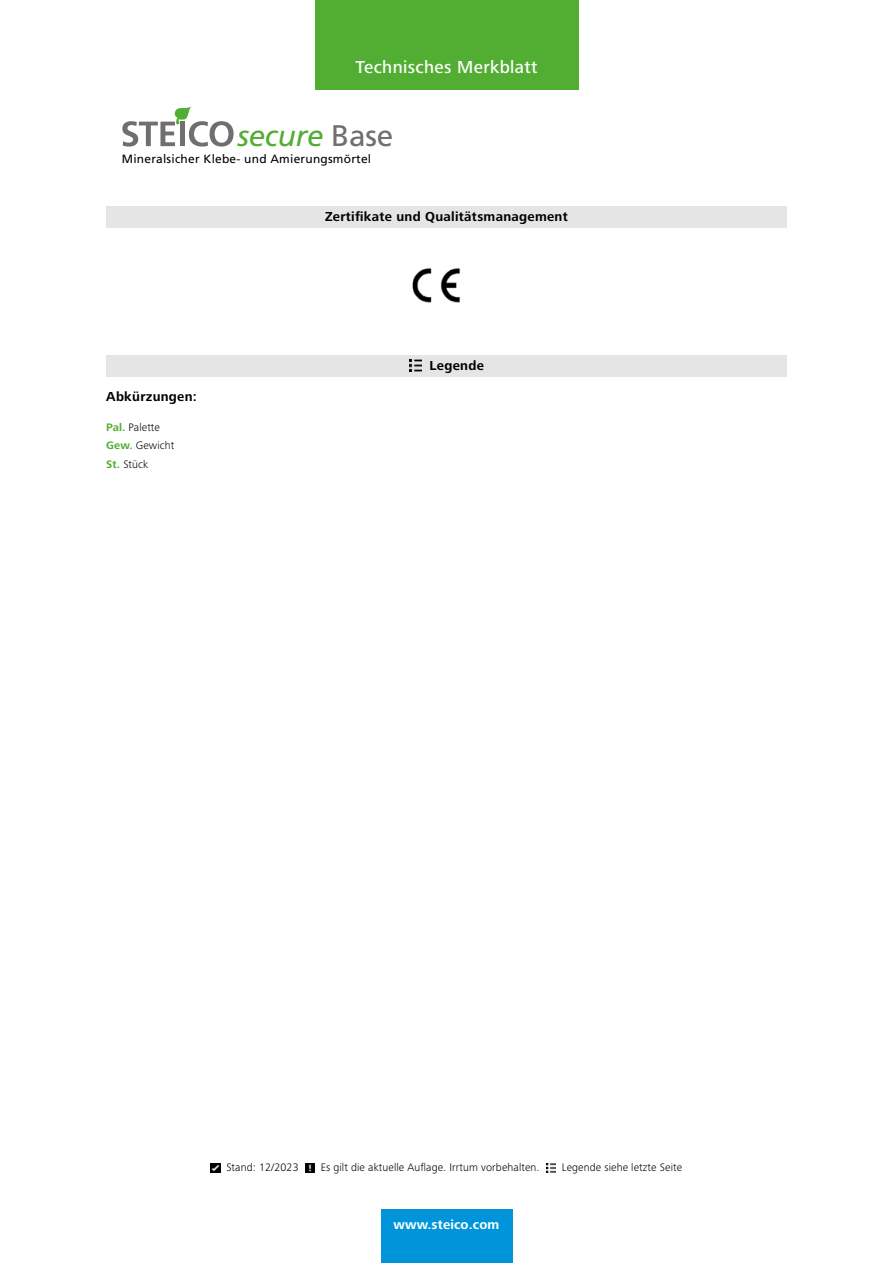
<style>
.page{position:relative;width:893px;height:1263px;background:#fff}
.page>*{position:absolute;margin:0;border:0;box-sizing:border-box;transform-origin:0 0}
.t1{font:italic 29.7px "Frutiger";letter-spacing:-.01em;color:#52ae32}
.t2{font:500 18px "Frutiger Next LTW1 G";letter-spacing:.02em;color:#fff}
.t3{font:700 13.5px "Frutiger Next LTW1 G";letter-spacing:.02em;color:#000}
.t4{font:700 13.5px "Frutiger Next LTW1 G";letter-spacing:.01em;color:#fff}
.t5{font:12px "Frutiger";letter-spacing:.02em;color:#000}
.t6{font:300 11.25px/18.5px "Frutiger Next LTW1 G";letter-spacing:.01em;color:#000}
.s1{font-style:normal;color:#706f6f}
.s2{font-weight:700;color:#52ae32}
</style>
<div class="page">
<svg style="left:122px;top:106px;width:112px;height:41px"></svg>
<div style="left:106px;top:206px;width:681px;height:21px;background:#e5e5e5"></div>
<img style="left:412px;top:268px;width:48px;height:35px">
<div style="left:106px;top:355px;width:681px;height:22px;background:#e5e5e5"></div>
<svg style="left:409px;top:360px;width:12px;height:12px"></svg>
<div style="left:315px;top:0;width:263px;height:89px;background:#52ae32"></div>
<div style="left:381px;top:1210px;width:131px;height:53px;background:#0095db"></div>
<svg style="left:211px;top:1163px;width:9px;height:9px"></svg>
<svg style="left:305px;top:1163px;width:9px;height:9px"></svg>
<svg style="left:546px;top:1163px;width:9px;height:9px"></svg>
<h2 class="t2" style="left:355px;top:56px;width:184px">Technisches Merkblatt</h2>
<h1 class="t1" style="left:237px;top:119px;width:157px">secure <span class="s1">Base</span></h1>
<p class="t5" style="left:122px;top:151px;width:251px">Mineralsicher Klebe- und Amierungsmörtel</p>
<p class="t3" style="left:325px;top:209px;width:244px">Zertifikate und Qualitätsmanagement</p>
<p class="t3" style="left:106px;top:389px;width:92px">Abkürzungen:</p>
<p class="t6" style="left:106px;top:418px;width:70px"><span class="s2">Pal.</span> Palette<br><span class="s2">Gew.</span> Gewicht<br><span class="s2">St.</span> Stück</p>
<p class="t3" style="left:430px;top:358px;width:56px">Legende</p>
<p class="t6" style="left:226px;top:1158px;width:74px">Stand: 12/2023</p>
<p class="t6" style="left:321px;top:1158px;width:220px">Es gilt die aktuelle Auflage. Irrtum vorbehalten.</p>
<p class="t6" style="left:562px;top:1158px;width:122px">Legende siehe letzte Seite</p>
<p class="t4" style="left:394px;top:1217px;width:107px">www.steico.com</p>
</div>
